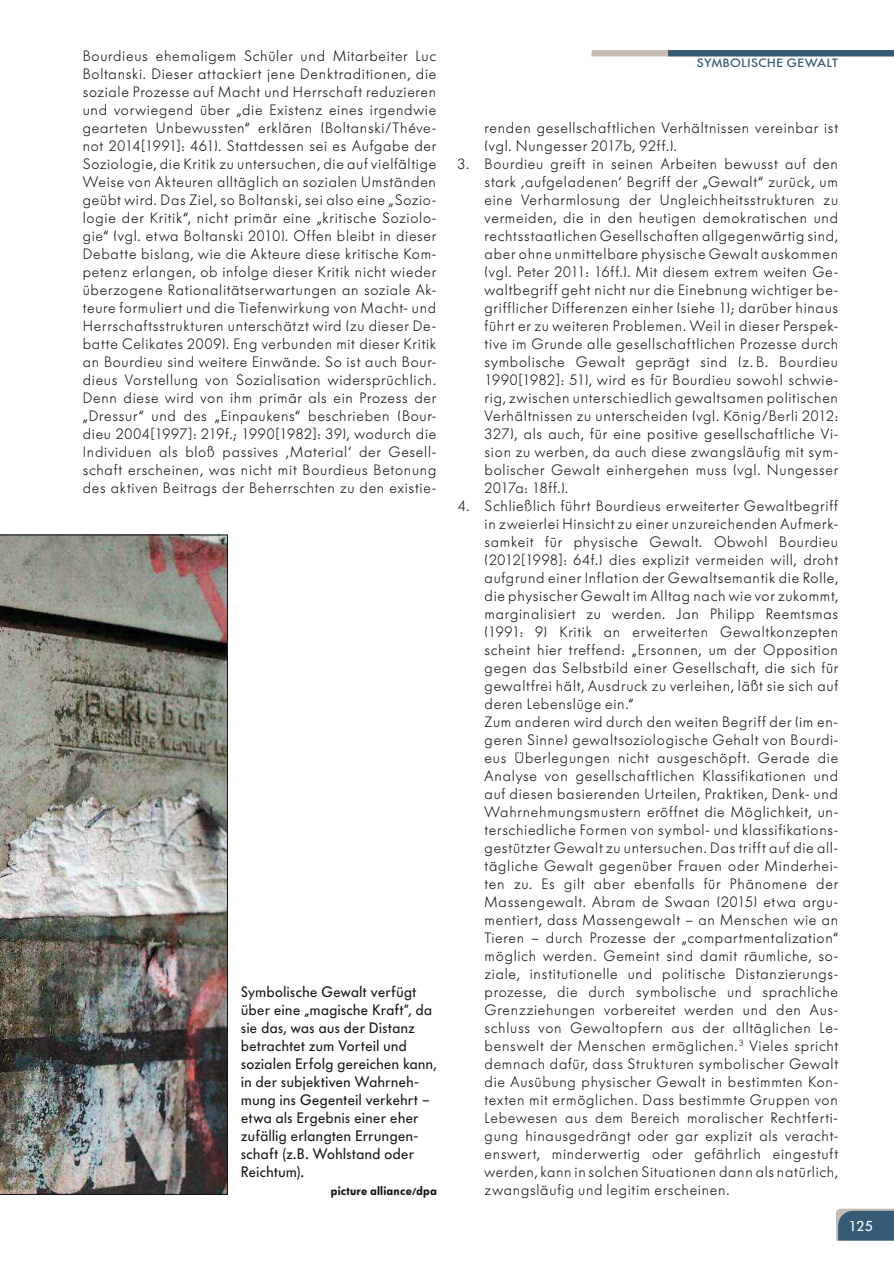
<style>
.page{position:relative;width:894px;height:1263px;background:#fff}
.page>*{position:absolute;margin:0;border:0;box-sizing:border-box;transform-origin:0 0}
.t1{font:300 15px/18px "Futura BQ";letter-spacing:.045em;color:#141315;text-align:justify}
.t2{font:15px/18px "Futura BQ";letter-spacing:.035em;color:#141315}
.t3{font:14.25px "Futura BQ";color:#fff;scale:1.1 1}
.t4{font:800 12px "Futura BQ";letter-spacing:.015em;color:#141315}
.t5{font:500 12px "Futura BQ";letter-spacing:.02em;color:#355b76;scale:1.1 1}
</style>
<div class="page">
<img style="left:0;top:535px;width:228px;height:660px">
<svg style="left:836px;top:1209px;width:58px;height:32px;background:#47687e"></svg>
<svg style="left:592px;top:50px;width:302px;height:6px;background:#597385"></svg>
<p class="t1" style="left:83px;top:47px;width:355px">Bourdieus ehemaligem Schüler und Mitarbeiter Luc Boltanski. Dieser attackiert jene Denktraditionen, die soziale Prozesse auf Macht und Herrschaft reduzieren und vorwiegend über „die Existenz eines irgendwie gearteten Unbewussten“ erklären (Boltanski/Théve&shy;not 2014[1991]: 461). Stattd essen sei es Aufgabe der Soziologie, die Kritik zu untersuchen, die auf vielfältige Weise von Akteuren alltäglich an sozialen Umständen geübt wird. Das Ziel, so Boltanski, sei also eine „Sozio&shy;logie der Kritik“, nicht primär eine „kritische Soziolo&shy;gie“ (vgl. etwa Boltanski 2010). Offen bleibt in dieser Debatte bislang, wie die Akteure diese kritische Kom&shy;petenz erlangen, ob infolge dieser Kritik nicht wieder überzogene Rationalitätserwartungen an soziale Ak&shy;teure formuliert und die Tiefenwirkung von Macht- und Herrschaftsstrukturen unterschätzt wird (zu dieser De&shy;batte Celikates 2009). Eng verbunden mit dieser Kritik an Bourdieu sind weitere Einwände. So ist auch Bour&shy;dieus Vorstellung von Sozialisation widersprüchlich.<br>Denn diese wird von ihm primär als ein Prozess der „Dressur“ und des „Einpaukens“ beschrieben (Bour&shy;dieu 2004[1997]: 219f.; 1990[1982]: 39), wodurch di e Individuen als bloß passives ‚Material‘ der Gesell&shy;schaft erscheinen, was nicht mit Bourdieus Betonung des aktiven Beitrags der Beherrschten zu den existie-</p>
<p class="t2" style="left:241px;top:982px;width:197px">Symbolische Gewalt verfügt über eine „magische Kraft“, da sie das, was aus der Distanz betrachtet zum Vorteil und sozialen Erfolg gereichen kann, in der subjektiven Wahrneh&shy;mung ins Gegenteil verkehrt – etwa als Ergebnis einer eher zufällig erlangten Errungen&shy;schaft (z.B. Wohlstand oder<br>Reichtum).</p>
<p class="t4" style="left:331px;top:1184px;width:108px">picture alliance/dpa</p>
<p class="t5" style="left:697px;top:56px;width:130px">SYMBOLISCHE GEWALT</p>
<p class="t1" style="left:485px;top:119px;width:355px">renden gesellschaftlichen Verhältnissen vereinbar ist (vgl. Nungesser 2017b, 92ff.).</p>
<p class="t1" style="left:485px;top:155px;width:355px;text-indent:-27px">3. Bourdieu greift in seinen Arbeiten bewusst auf den stark ‚aufgeladenen‘ Begriff der „Gewalt“ zurück, um eine Verharmlosung der Ungleichheitsstrukturen zu vermeiden, die in den heutigen demokratischen und rechtsstaatlichen Gesellschaften allgegenwärtig sind, aber ohne unmittelbare physische Gewalt auskommen (vgl. Pete r 2011: 16ff.). Mit diesem extrem weiten Ge&shy;waltbegriff geht nicht nur die Einebnung wichtiger be&shy;grifflicher Differenzen einher (siehe 1); darüber hinaus führt er zu weiteren Problemen. Weil in dieser Perspek&shy;tive im Grunde alle gesellschaftlichen Prozesse durch symbolische Gewalt geprägt sind (z. B. Bourdie u 1990[1982]: 51), wird es für Bourdieu sowohl schwie&shy;rig, zwischen unterschiedlich gewaltsamen politischen Verhältnissen zu unterscheiden (vgl. König/Ber li 2012:<br>327), als auch, für eine positive gesellschaftliche Vi&shy;sion zu werben, da auch diese zwangsläufig mit sym&shy;bolischer Gewalt einhergehen muss (vgl. Nungesser 20 17a: 18ff.).</p>
<p class="t1" style="left:485px;top:497px;width:355px;text-align:left;text-indent:-27px">4. Schließlich führt Bourdieus erweiterter Gewaltbegriff in zweierlei Hinsicht zu einer unzureichenden Aufmerk&shy;samkeit für physische Gewalt. Obwohl Bourdieu (2012[1998]: 64f.) dies explizit vermeiden will, droht aufgrund einer Inflation der Gewaltsemantik die Rolle, die physischer Gewalt im Alltag nach wie vor zukommt, marginalisiert zu werden. Jan Philipp Reemtsmas (1991: 9) Kritik an erw eiterten Gewaltkonzepten scheint hier treffend: „Ersonnen, um der Opposition gegen das Selbstbild einer Gesellschaft, die sich für gewaltfrei hält, Ausdruck zu verleihen, läßt sie sich auf deren Lebenslüge ein.“<br>Zum anderen wird durch den weiten Begriff der (im en&shy;geren Sinne) gewaltsoziologische Gehalt von Bourdi&shy;eus Überlegungen nicht ausgeschöpft. Gerade die Analyse von gesellschaftlichen Klassifikationen und auf diesen basierenden Urteilen, Praktiken, Denk- und Wahrnehmungsmustern eröffnet die Möglichkeit, un&shy;terschiedliche Formen von symbol- und klassifikations&shy;gestützter Gewalt zu untersuchen. Das trifft auf die all&shy;tägliche Gewalt gegenüber Frauen oder Minderhei&shy;ten zu. Es gilt aber ebenfalls für Phänomene der Massengewalt. Abram de Swaan (20 15) et wa argu&shy;mentiert, dass Massengewalt – an Menschen wie an Tieren – durch Prozesse der „compartmentalization“ möglich werden. Gemeint sind damit räumliche, so&shy;ziale, institutionelle und politische Distanzierungs&shy;prozesse, die durch symbolische und sprachliche Grenzziehungen vorbereitet werden und den Aus&shy;schluss von Gewaltopfern aus der alltäglichen Le&shy;benswelt der Menschen ermöglichen.<sup>3</sup> Vieles spricht demnach dafür, dass Strukturen symbolischer Gewalt die Ausübung physischer Gewalt in bestimmten Kon&shy;texten mit ermöglichen. Dass bestimmte Gruppen von Lebe wesen aus dem Bereich moralischer Rechtferti&shy;gung hinausgedrängt oder gar explizit als veracht&shy;enswert, minderwertig oder gefährlich eingestuft werden, kann in solchen Situationen dann als natürlich, zwangsläufig und legitim erscheinen.</p>
<p class="t3" style="left:849px;top:1218px;width:23px">125</p>
</div>
